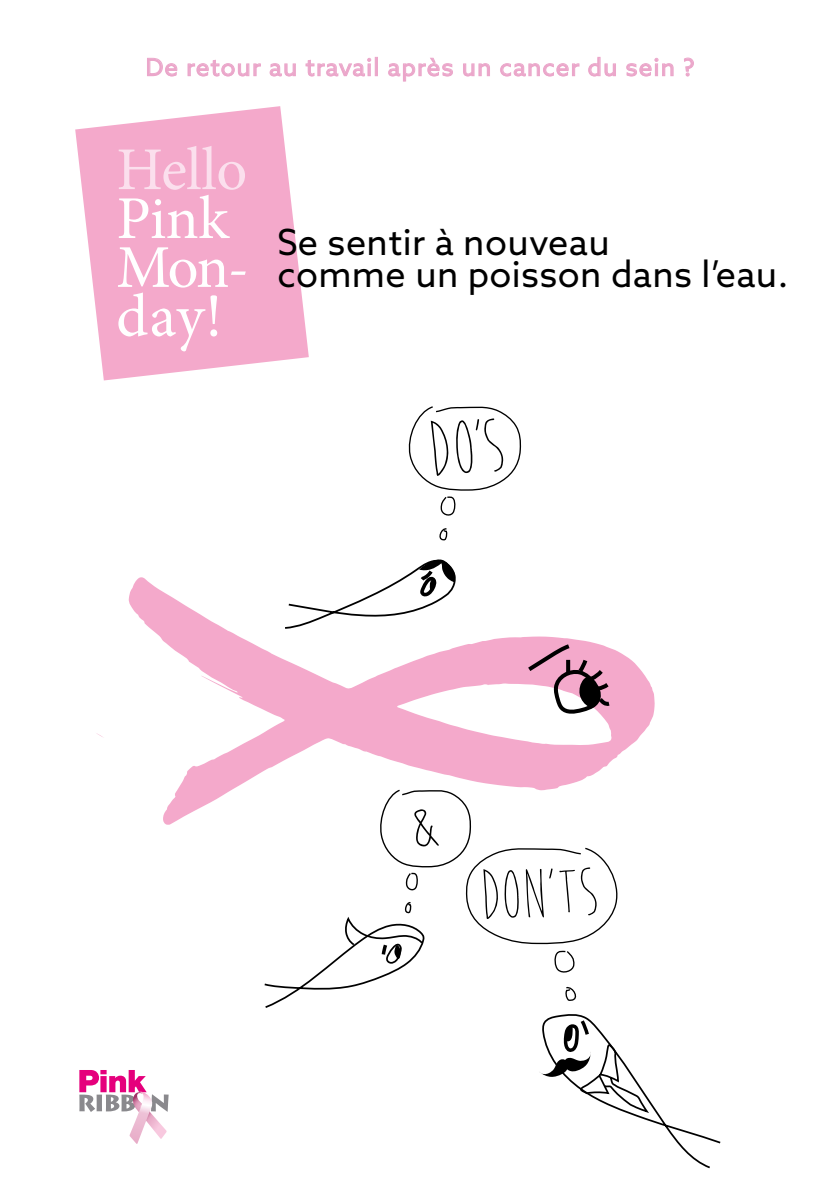
<style>
.page{position:relative;width:840px;height:1191px;background:#fff}
.page>*{position:absolute;margin:0;border:0;box-sizing:border-box;transform-origin:0 0}
.t1{font:80.6px "Moon Flower";color:#000}
.t2{font:72.4px "Moon Flower";color:#000}
.t3{font:36px/32px "Azo Sans";letter-spacing:.01em;color:#000}
.t4{font:24px "Azo Sans";letter-spacing:.05em;color:#eba6ca}
</style>
<div class="page">
<svg style="left:75px;top:106px;width:233px;height:274px;fill:#f4a9cb"></svg>
<svg style="left:119px;top:146px;width:126px;height:92px;background:#f6b9d5"></svg>
<svg style="left:118px;top:247px;width:127px;height:104px"></svg>
<svg style="left:79px;top:1070px;width:89px;height:74px"></svg>
<svg style="left:147px;top:58px;width:30px;height:19px"></svg>
<svg style="left:187px;top:59px;width:74px;height:18px"></svg>
<svg style="left:269px;top:63px;width:27px;height:14px"></svg>
<svg style="left:305px;top:58px;width:66px;height:19px"></svg>
<div style="left:374px;top:57px;width:3px;height:19px;border:1px solid #eba6ca"></div>
<svg style="left:388px;top:57px;width:65px;height:25px"></svg>
<svg style="left:463px;top:63px;width:27px;height:14px"></svg>
<svg style="left:500px;top:63px;width:79px;height:14px"></svg>
<svg style="left:588px;top:57px;width:28px;height:20px"></svg>
<svg style="left:626px;top:58px;width:47px;height:19px"></svg>
<svg style="left:684px;top:57px;width:9px;height:20px"></svg>
<svg style="left:408px;top:406px;width:114px;height:110px"></svg>
<svg style="left:439px;top:528px;width:9px;height:13px"></svg>
<svg style="left:405px;top:559px;width:50px;height:17px"></svg>
<svg style="left:128px;top:576px;width:526px;height:249px"></svg>
<svg style="left:523px;top:641px;width:90px;height:78px"></svg>
<svg style="left:262px;top:787px;width:459px;height:382px"></svg>
<p class="t4" style="left:145px;top:51px;width:550px">De retour au travail après un cancer du sein ?</p>
<p class="t3" style="left:277px;top:226px;width:512px">Se sentir à nouveau<br>comme un poisson dans l’eau.</p>
<h1 class="t1" style="left:425px;top:410px;width:78px;rotate:-5deg">DO’S</h1>
<h2 class="t2" style="left:479px;top:859px;width:120px;rotate:-2deg">DON’TS</h2>
</div>
